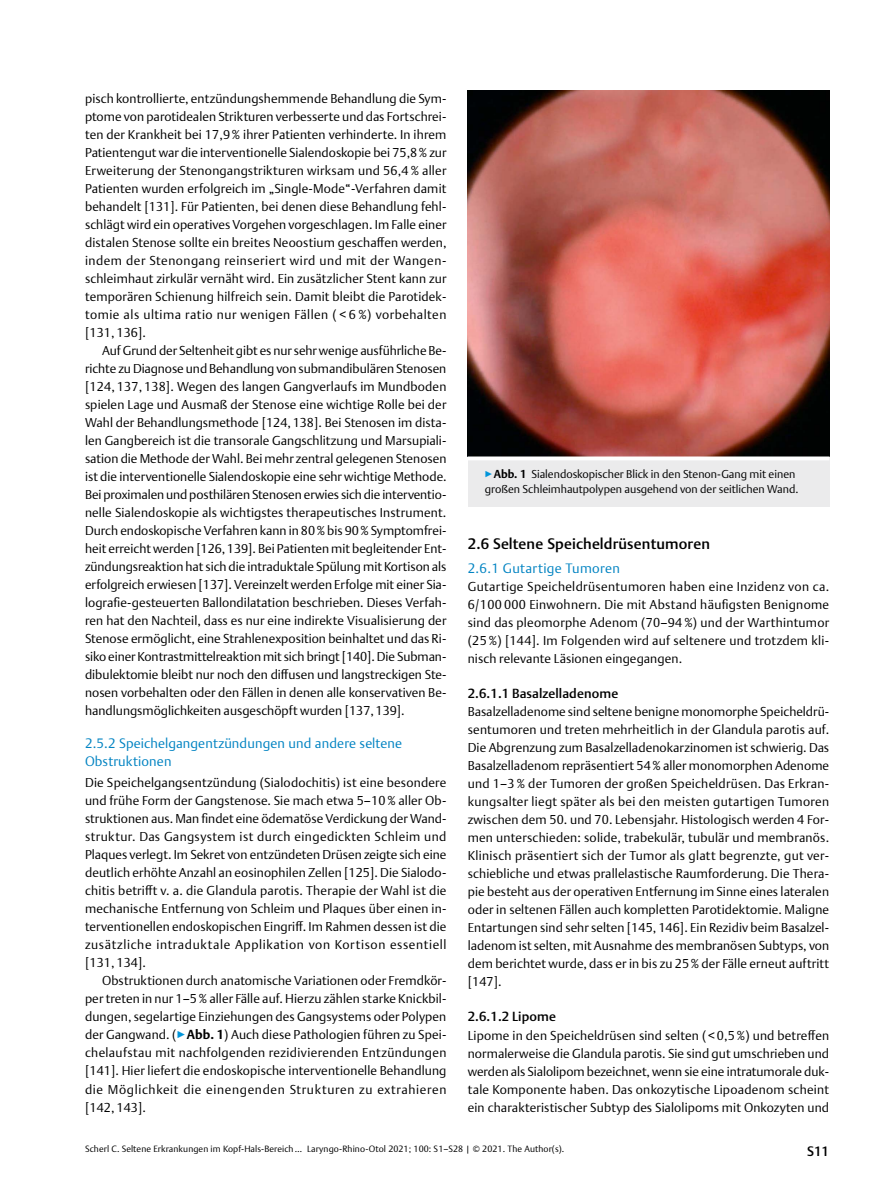
<style>
.page{position:relative;width:893px;height:1191px;background:#fff}
.page>*{position:absolute;margin:0;border:0;box-sizing:border-box;transform-origin:0 0}
.t1{font:500 15px "Thieme Argo 2011";letter-spacing:.01em;color:#000}
.t2{font:300 13.5px/18px "Thieme Argo 2011";letter-spacing:.01em;color:#0083c2}
.t3{font:500 13.5px "Thieme Argo 2011";color:#000}
.t4{font:500 13.2px "Thieme Argo 2011";letter-spacing:.01em;color:#000}
.t5{font:300 12.75px/18px "Thieme Argo 2011";letter-spacing:.01em;color:#000;text-align:justify}
.t6{font:300 11.25px/15px "Thieme Argo 2011";color:#000}
.t7{font:300 9px "Thieme Argo 2011";letter-spacing:.01em;color:#000}
.s1{color:#0095da}
.s2{font-weight:700}
</style>
<div class="page">
<img style="left:468px;top:90px;width:361px;height:366px">
<div style="left:468px;top:457px;width:361px;height:49px;background:#ebebec"></div>
<svg style="left:468px;top:456px;width:361px;height:4px"></svg>
<p class="t5" style="left:85px;top:89px;width:363px">pisch kontrollierte, entzündungshemmende Behandlung die Sym&shy;ptome von parotidealen Strikturen verbesserte und das Fortschrei&shy;ten der Krankheit bei 17,9% ihrer Patienten verhinderte. In ihrem Patientengut war die interventionelle Sialendoskopie bei 75,8% zur Erweiterung der Stenongangstrikturen wirksam und 56,4% aller Patienten wurden erfolgreich im „Single-Mode“-Verfahren damit behandelt [131]. Für Patienten, bei denen diese Behandlung fehl&shy;schlägt wird ein operatives Vorgehen vorgeschlagen. Im Falle einer distalen Stenose sollte ein breites Neoostium geschaffen werden, indem der Stenongang reinseriert wird und mit der Wangen&shy;schleimhaut zirkulär vernäht wird. Ein zusätzlicher Stent kann zur temporären Schienung hilfreich sein. Damit bleibt die Parotidek&shy;tomie als ultima ratio nur wenigen Fällen ( &lt; 6 %) vorbehalten [131, 136].</p>
<p class="t5" style="left:85px;top:341px;width:363px;text-indent:17px">Auf Grund der Seltenheit gibt es nur sehr wenige ausführliche Be&shy;richte zu Diagnose und Behandlung von submandibulären Stenosen [124, 137, 138]. Wegen des langen Gangverlaufs im Mundboden spielen Lage und Ausmaß der Stenose eine wichtige Rolle bei der Wahl der Behandlungsmethode [124,138]. Bei Stenosen im dista&shy;len Gangbereich ist die transorale Gangschlitzung und Marsupiali&shy;sation die Methode der Wahl. Bei mehr zentral gelegenen Stenosen ist die interventionelle Sialendoskopie eine sehr wichtige Methode.<br>Bei proximalen und posthilären Stenosen erwies sich die interventio&shy;nelle Sialendoskopie als wichtigstes therapeutisches Instrument.<br>Durch endoskopische Verfahren kann in 80% bis 90% Symptomfrei&shy;heit erreicht werden [126,139]. Bei Patienten mit begleitender Ent&shy;zündungsreaktion hat sich die intraduktale Spülung mit Kortison als erfolgreich erwiesen [137]. Vereinzelt werden Erfolge mit einer Sia&shy;lografie-gesteuerten Ballondilatation beschrieben. Dieses Verfah&shy;ren hat den Nachteil, dass es nur eine indirekte Visualisierung der Stenose ermöglicht, eine Strahlenexposition beinhaltet und das Ri&shy;siko einer Kontrastmittelreaktion mit sich bringt [140]. Die Subman&shy;dibulektomie bleibt nur noch den diffusen und langstreckigen Ste&shy;nosen vorbehalten oder den Fällen in denen alle konservativen Be&shy;handlungsmöglichkeiten ausgeschöpft wurden [137,139].</p>
<p class="t2" style="left:85px;top:734px;width:319px">2.5.2 Speichelgangentzündungen und andere seltene<br>Obstruktionen</p>
<p class="t5" style="left:85px;top:773px;width:363px">Die Speichelgangsentzündung (Sialodochitis) ist eine besondere und frühe Form der Gangstenose. Sie mach etwa 5–10% aller Ob&shy;struktionen aus. Man findet eine ödematöse Verdickung der Wand&shy;struktur. Das Gangsystem ist durch eingedickten Schleim und Plaques verlegt. Im Sekret von entzündeten Drüsen zeigte sich eine deutlich erhöhte Anzahl an eosinophilen Zellen [125]. Die Sialodo&shy;chitis betrifft v. a. die Glandula parotis. Therapie der Wahl ist die mechanische Entfernung von Schleim und Plaques über einen in&shy;terventionellen endoskopischen Eingriff. Im Rahmen dessen ist die zusätzliche intraduktale Applikation von Kortison essentiell [131, 134].</p>
<p class="t5" style="left:85px;top:971px;width:363px;text-indent:17px">Obstruktionen durch anatomische Variationen oder Fremdkör&shy;per treten in nur 1–5% aller Fälle auf. Hierzu zählen starke Knickbil&shy;dungen, segelartige Einziehungen des Gangsystems oder Polypen der Gangwand. (<span class="s1">▶</span><span class="s2">Abb. 1</span>) Auch diese Pathologien führen zu Spei&shy;chelaufstau mit nachfolgenden rezidivierenden Entzündungen [141]. Hier liefert die endoskopische interventionelle Behandlung die Möglichkeit die einengenden Strukturen zu extrahieren [142, 143].</p>
<p class="t6" style="left:485px;top:467px;width:315px"><span class="s1">▶</span><span class="s2">Abb. 1</span> Sialendoskopischer Blick in den Stenon-Gang mit einen großen Schleimhautpolypen ausgehend von der seitlichen Wand.</p>
<p class="t1" style="left:468px;top:533px;width:244px">2.6 Seltene Speicheldrüsentumoren</p>
<p class="t2" style="left:468px;top:558px;width:154px">2.6.1 Gutartige Tumoren</p>
<p class="t5" style="left:468px;top:577px;width:363px">Gutartige Speicheldrüsentumoren haben eine Inzidenz von ca.<br>6/100 000 Einwohnern. Die mit Abstand häufigsten Benignome sind das pleomorphe Adenom (70–94%) und der Warthintumor (25 %) [144]. Im Folgenden wird auf seltenere und trotzdem kli&shy;nisch relevante Läsionen eingegangen.</p>
<p class="t4" style="left:468px;top:684px;width:152px">2.6.1.1 Basalzelladenome</p>
<p class="t5" style="left:468px;top:702px;width:363px">Basalzelladenome sind seltene benigne monomorphe Speicheldrü&shy;sentumoren und treten mehrheitlich in der Glandula parotis auf.<br>Die Abgrenzung zum Basalzelladenokarzinomen ist schwierig. Das Basalzelladenom repräsentiert 54% aller monomorphen Adenome und 1–3 % der Tumoren der großen Speicheldrüsen. Das Erkran&shy;kungsalter liegt später als bei den meisten gutartigen Tumoren zwischen dem 50. und 70. Lebensjahr. Histologisch werden 4 For&shy;men unterschieden: solide, trabekulär, tubulär und membranös.<br>Klinisch präsentiert sich der Tumor als glatt begrenzte, gut ver&shy;schiebliche und etwas prallelastische Raumforderung. Die Thera&shy;pie besteht aus der operativen Entfernung im Sinne eines lateralen oder in seltenen Fällen auch kompletten Parotidektomie. Maligne Entartungen sind sehr selten [145, 146]. Ein Rezidiv beim Basalzel&shy;ladenom ist selten, mit Ausnahme des membranösen Subtyps, von dem berichtet wurde, dass er in bis zu 25% der Fälle erneut auftritt [147].</p>
<p class="t4" style="left:468px;top:1007px;width:90px">2.6.1.2 Lipome</p>
<p class="t5" style="left:468px;top:1026px;width:363px">Lipome in den Speicheldrüsen sind selten ( &lt; 0,5%) und betreffen normalerweise die Glandula parotis. Sie sind gut umschrieben und werden als Sialolipom bezeichnet, wenn sie eine intratumorale duk&shy;tale Komponente haben. Das onkozytische Lipoadenom scheint ein charakteristischer Subtyp des Sialolipoms mit Onkozyten und</p>
<p class="t7" style="left:85px;top:1143px;width:481px">Scherl C. Seltene Erkrankungen im Kopf-Hals-Bereich … Laryngo-Rhino-Otol 2021; 100: S1–S28 | © 2021. The Author(s).</p>
<p class="t3" style="left:807px;top:1142px;width:24px">S11</p>
</div>
